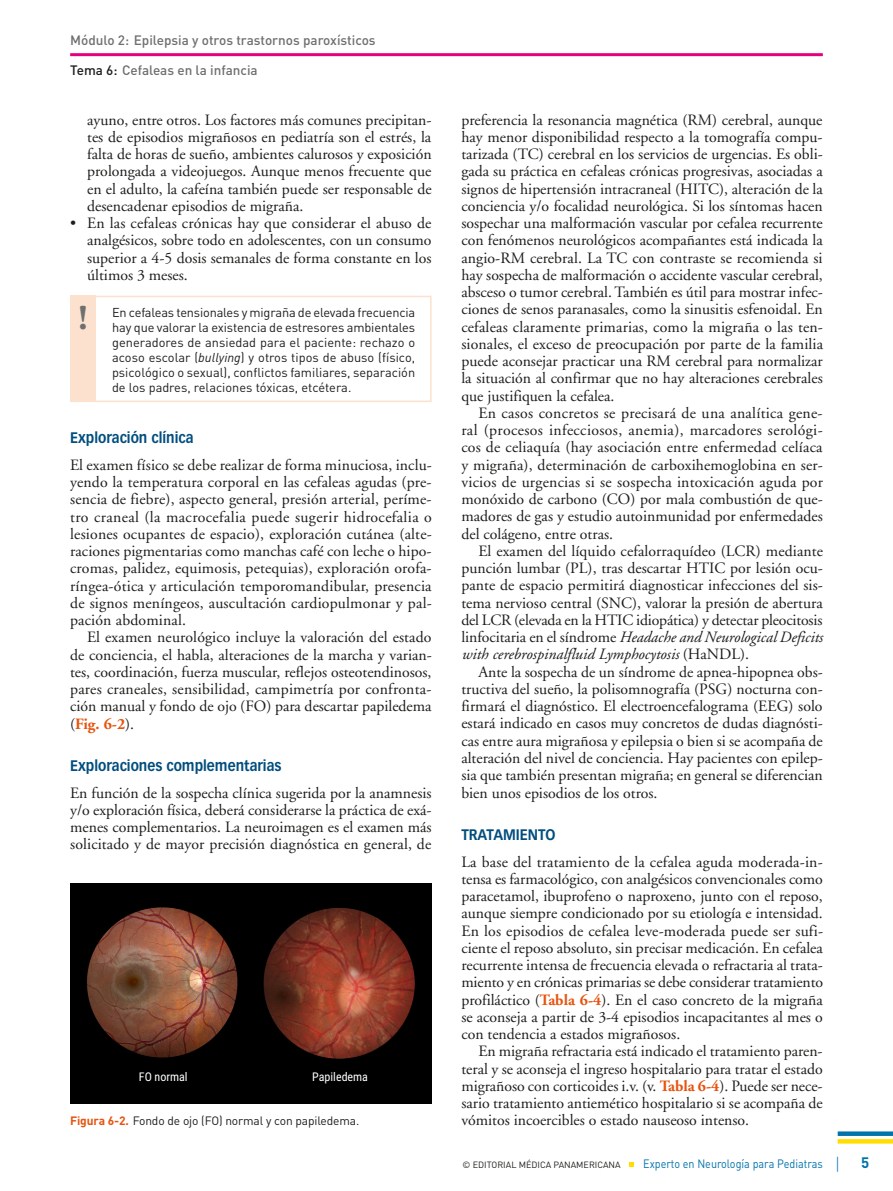
<style>
.page{position:relative;width:893px;height:1191px;background:#fff}
.page>*{position:absolute;margin:0;border:0;box-sizing:border-box;transform-origin:0 0}
.t1{font:700 36px "Adobe Garamond";color:#706f6f}
.t2{font:15.75px/17.2px "Adobe Garamond";color:#1d1d1b;text-align:justify}
.t3{font:700 15px "Vectora LT Std";color:#004d7e;scale:.9 1}
.t4{font:700 15px "DIN";color:#0073ab}
.t5{font:500 13.5px "DIN";color:#706f6f}
.t6{font:12.75px/15px "DIN";color:#1d1d1b;text-align:justify}
.t7{font:12px "DIN";letter-spacing:-.01em;color:#1d1d1b}
.t8{font:12px "DIN";color:#0073ab;scale:.9 1}
.t9{font:12px "Roboto Condensed";color:#fff}
.t10{font:9px "DIN";color:#1d1d1b}
.s1{color:#1d1d1b}
.s2{font-style:italic}
.s3{font-weight:700;color:#e6540f}
.s4{font-family:"Optima LT Std";font-size:15px}
</style>
<div class="page">
<hr style="left:70px;top:53px;width:753px;height:3px;background:#e6007d">
<div style="left:838px;top:1131px;width:55px;height:5px;background:#0073ab"></div>
<svg style="left:838px;top:1139px;width:55px;height:4px"></svg>
<svg style="left:630px;top:1162px;width:4px;height:4px"></svg>
<div style="left:70px;top:296px;width:362px;height:106px;border:2px solid #fce1ce"></div>
<div style="left:70px;top:296px;width:26px;height:106px;background:#fce1ce"></div>
<img style="left:70px;top:883px;width:362px;height:220px">
<p class="t5" style="left:70px;top:32px;width:307px">Módulo 2: Epilepsia y otros trastornos paroxísticos</p>
<p class="t5" style="left:70px;top:62px;width:189px"><span class="s1">Tema 6:</span> Cefaleas en la infancia</p>
<p class="t2" style="left:461px;top:111px;width:363px">preferencia la resonancia magnética (RM) cerebral, aunque hay menor disponibilidad respecto a la tomografía compu&shy;tarizada (TC) cerebral en los servicios de urgencias. Es obli&shy;gada su práctica en cefaleas crónicas progresivas, asociadas a signos de hipertensión intracraneal (HITC), alteración de la conciencia y/o focalidad neurológica. Si los síntomas hacen sospechar una malformación vascular por cefalea recurrente con fenómenos neurológicos acompañantes está indicada la angio-RM cerebral. La TC con contraste se recomienda si hay sospecha de malformación o accidente vascular cerebral, absceso o tumor cerebral. También es útil para mostrar infec&shy;ciones de senos paranasales, como la sinusitis esfenoidal. En cefaleas claramente primarias, como la migraña o las ten&shy;sionales, el exceso de preocupación por parte de la familia puede aconsejar practicar una RM cerebral para normalizar la situación al confirmar que no hay alteraciones cerebrales que justifiquen la cefalea.</p>
<p class="t2" style="left:461px;top:405px;width:363px;text-indent:17px">En casos concretos se precisará de una analítica gene&shy;ral (procesos infecciosos, anemia), marcadores serológi&shy;cos de celiaquía (hay asociación entre enfermedad celíaca y migraña), determinación de carboxihemoglobina en ser&shy;vicios de urgencias si se sospecha intoxicación aguda por monóxido de carbono (CO) por mala combustión de que&shy;madores de gas y estudio autoinmunidad por enfermedades del colágeno, entre otras.</p>
<p class="t2" style="left:461px;top:543px;width:363px;text-indent:17px">El examen del líquido cefalorraquídeo (LCR) mediante punción lumbar (PL), tras descartar HTIC por lesión ocu&shy;pante de espacio permitirá diagnosticar infecciones del sis&shy;tema nervioso central (SNC), valorar la presión de abertura del LCR (elevada en la HTIC idiopática) y detectar pleocitosis linfocitaria en el síndrome <span class="s2">Headache and Neurological Deficits with cerebrospinalfluid Lymphocytosis</span> (HaNDL).</p>
<p class="t2" style="left:461px;top:663px;width:363px;text-indent:17px">Ante la sospecha de un síndrome de apnea-hipopnea obs&shy;tructiva del sueño, la polisomnografía (PSG) nocturna con&shy;firmará el diagnóstico. El electroencefalograma (EEG) solo estará indicado en casos muy concretos de dudas diagnósti&shy;cas entre aura migrañosa y epilepsia o bien si se acompaña de alteración del nivel de conciencia. Hay pacientes con epilep&shy;sia que también presentan migraña; en general se diferencian bien unos episodios de los otros.</p>
<p class="t3" style="left:461px;top:825px;width:106px">TRATAMIENTO</p>
<p class="t2" style="left:461px;top:853px;width:363px">La base del tratamiento de la cefalea aguda moderada-in&shy;tensa es farmacológico, con analgésicos convencionales como paracetamol, ibuprofeno o naproxeno, junto con el reposo, aunque siempre condicionado por su etiología e intensidad.<br>En los episodios de cefalea leve-moderada puede ser sufi&shy;ciente el reposo absoluto, sin precisar medicación. En cefalea recurrente intensa de frecuencia elevada o refractaria al trata&shy;miento y en crónicas primarias se debe considerar tratamiento profiláctico (<span class="s3">Tabla 6-4</span>). En el caso concreto de la migraña se aconseja a partir de 3-4 episodios incapacitantes al mes o con tendencia a estados migrañosos.</p>
<p class="t2" style="left:461px;top:1043px;width:363px;text-indent:17px">En migraña refractaria está indicado el tratamiento paren&shy;teral y se aconseja el ingreso hospitalario para tratar el estado migrañoso con corticoides i.v. (v. <span class="s3">Tabla 6-4</span>). Puede ser nece&shy;sario tratamiento antiemético hospitalario si se acompaña de</p>
<p class="t2" style="left:87px;top:111px;width:346px">ayuno, entre otros. Los factores más comunes precipitan&shy;tes de episodios migrañosos en pediatría son el estrés, la falta de horas de sueño, ambientes calurosos y exposición prolongada a videojuegos. Aunque menos frecuente que en el adulto, la cafeína también puede ser responsable de desencadenar episodios de migraña.</p>
<p class="t2" style="left:87px;top:215px;width:346px;text-indent:-17px">• En las cefaleas crónicas hay que considerar el abuso de analgésicos, sobre todo en adolescentes, con un consumo superior a 4-5 dosis semanales de forma constante en los últimos 3 meses.</p>
<p class="t6" style="left:112px;top:304px;width:305px">En cefaleas tensionales y migraña de elevada frecuencia hay que valorar la existencia de estresores ambientales generadores de ansiedad para el paciente: rechazo o acoso escolar (<span class="s2">bullying</span>) y otros tipos de abuso (físico, psicológico o sexual), conflictos familiares, separación de los padres, relaciones tóxicas, etcétera.</p>
<h1 class="t1" style="left:78px;top:298px;width:11px">!</h1>
<p class="t3" style="left:70px;top:428px;width:138px">Exploración clínica</p>
<p class="t2" style="left:70px;top:456px;width:363px">El examen físico se debe realizar de forma minuciosa, inclu&shy;yendo la temperatura corporal en las cefaleas agudas (pre&shy;sencia de fiebre), aspecto general, presión arterial, períme&shy;tro craneal (la macrocefalia puede sugerir hidrocefalia o lesiones ocupantes de espacio), exploración cutánea (alte&shy;raciones pigmentarias como manchas café con leche o hipo&shy;cromas, palidez, equimosis, petequias), exploración orofa&shy;ríngea-ótica y articulación temporomandibular, presencia de signos meníngeos, auscultación cardiopulmonar y pal&shy;pación abdominal.</p>
<p class="t2" style="left:70px;top:629px;width:363px;text-indent:17px">El examen neurológico incluye la valoración del estado de conciencia, el habla, alteraciones de la marcha y varian&shy;tes, coordinación, fuerza muscular, reflejos osteotendinosos, pares craneales, sensibilidad, campimetría por confronta&shy;ción manual y fondo de ojo (FO) para descartar papiledema (<span class="s3">Fig. 6-2</span>).</p>
<p class="t3" style="left:70px;top:756px;width:236px">Exploraciones complementarias</p>
<p class="t2" style="left:70px;top:784px;width:363px">En función de la sospecha clínica sugerida por la anamnesis y/o exploración física, deberá considerarse la práctica de exá&shy;menes complementarios. La neuroimagen es el examen más solicitado y de mayor precisión diagnóstica en general, de</p>
<p class="t9" style="left:139px;top:1068px;width:50px">FO normal</p>
<p class="t9" style="left:312px;top:1068px;width:57px">Papiledema</p>
<p class="t7" style="left:70px;top:1113px;width:291px"><span class="s3">Figura 6-2.</span> Fondo de ojo (FO) normal y con papiledema.</p>
<p class="t2" style="left:461px;top:1112px;width:289px">vómitos incoercibles o estado nauseoso intenso.</p>
<p class="t10" style="left:463px;top:1159px;width:160px">© EDITORIAL MÉDICA PANAMERICANA</p>
<p class="t8" style="left:643px;top:1156px;width:220px">Experto en Neurología para Pediatras <span class="s4">|</span></p>
<p class="t4" style="left:861px;top:1153px;width:10px">5</p>
</div>
